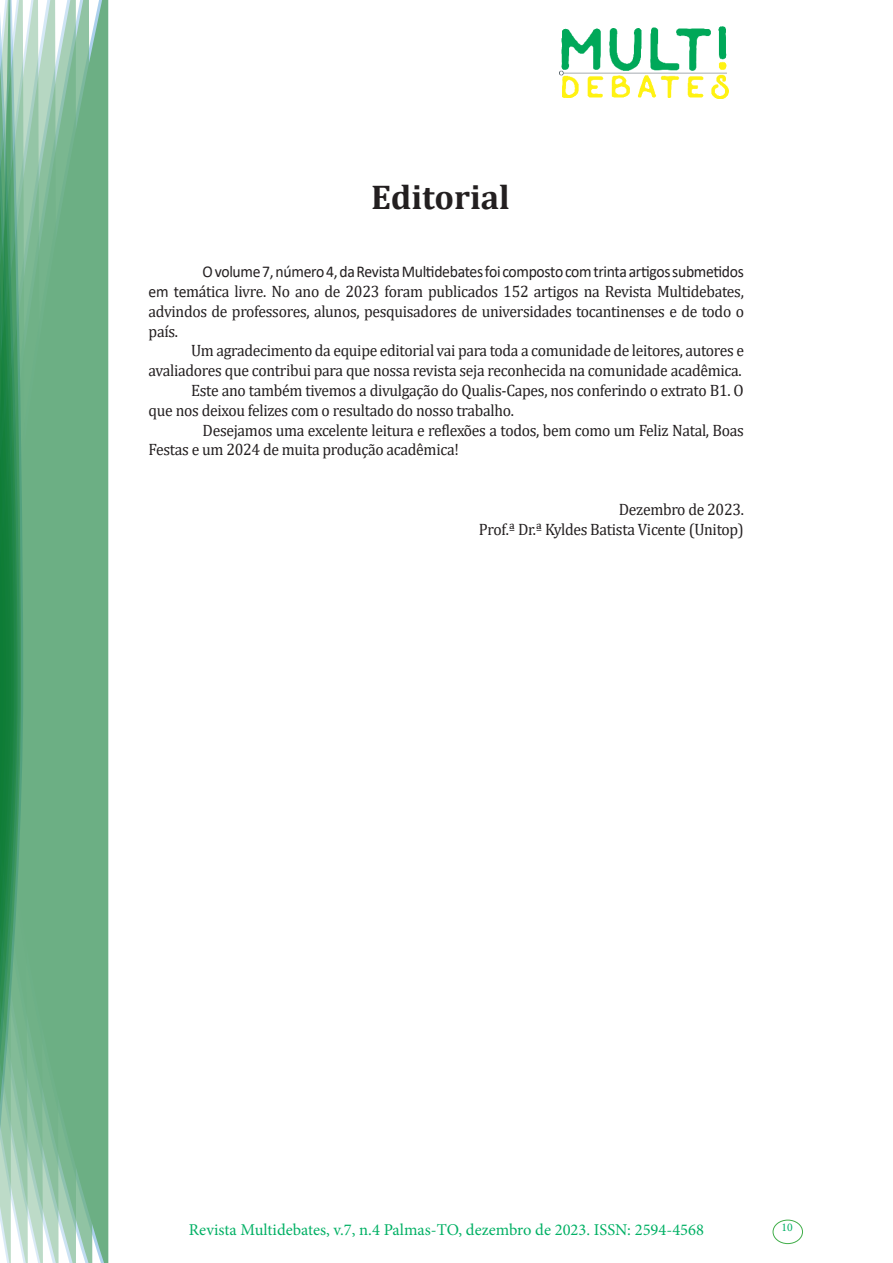
<style>
.page{position:relative;width:893px;height:1263px;background:#fff}
.page>*{position:absolute;margin:0;border:0;box-sizing:border-box;transform-origin:0 0}
.t1{font:700 34.5px "Cambria";color:#231f20}
.texto{font:16.5px/19.8px "Cambria";letter-spacing:-.02em;color:#231f20;scale:.95 1}
.t2{font:16.5px "Minion Pro";color:#00b064}
.t3{font:11.7px "Minion Pro";color:#00b064}
.s1{font-family:"Calibri"}
</style>
<div class="page">
<img style="left:559px;top:26px;width:169px;height:72px">
<div style="left:95px;top:0;width:14px;height:1263px;background:#6caf84"></div>
<svg style="left:79px;top:0;width:16px;height:1263px;background:#71b289"></svg>
<svg style="left:62px;top:0;width:17px;height:1263px;background:#75b48c"></svg>
<svg style="left:45px;top:0;width:17px;height:1263px;background:#7cb792"></svg>
<svg style="left:30px;top:0;width:15px;height:1263px;background:#80ba96"></svg>
<svg style="left:0;top:0;width:30px;height:1263px;background:#61a97f"></svg>
<div style="left:772px;top:1219px;width:31px;height:25px;border:1px solid #40ae49;border-radius:50%"></div>
<p class="t1" style="left:371px;top:172px;width:140px">Editorial</p>
<p class="texto" style="left:149px;top:262px;width:628px;text-align:justify;text-indent:54px"><span class="s1">Ovolume7,número4,daRevistaMultidebatesfoi compostocomtrintaartigossubmetidos em te</span>mática livre. No ano de 2023 foram publicados 152 artigos na Revista Multidebates, advindos de professores, alunos, pesquisadores de universidades tocantinenses e de todo o país.</p>
<p class="texto" style="left:149px;top:341px;width:628px;text-align:right">Um agradecimento da equipe editorial vai para toda a comunidade de leitores, autores e avaliadores que contribui para que nossa revista seja reconhecida na comunidade acadêmica.</p>
<p class="texto" style="left:149px;top:380px;width:628px;text-indent:43px">Este ano também tivemos a divulgação do Qualis-Capes, nos conferindo o extrato B1. O que nos deixou felizes com o resultado do nosso trabalho.</p>
<p class="texto" style="left:149px;top:420px;width:628px;text-indent:54px">Desejamos uma excelente leitura e reflexões a todos, bem como um Feliz Natal, Boas<br>Festas e um 2024 de muita produção acadêmica!</p>
<p class="texto" style="left:619px;top:499px;width:133px">Dezembro de 2023.</p>
<p class="texto" style="left:479px;top:519px;width:280px">Prof.ª Dr.ª Kyldes Batista Vicente (Unitop)</p>
<p class="t2" style="left:189px;top:1218px;width:517px">Revista Multidebates, v.7, n.4 Palmas-TO, dezembro de 2023. ISSN: 2594-4568</p>
<p class="t3" style="left:781px;top:1219px;width:13px">10</p>
</div>
